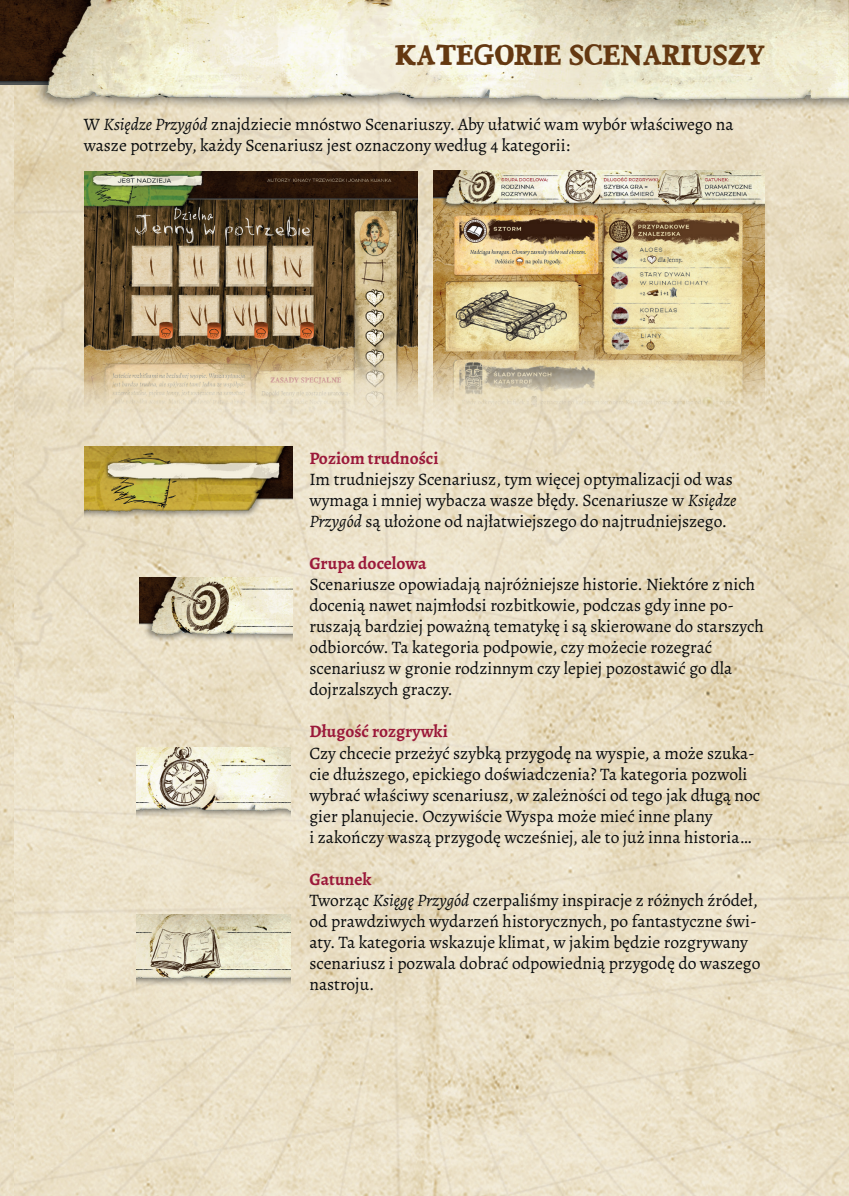
<style>
.page{position:relative;width:849px;height:1196px;background:#fff}
.page>*{position:absolute;margin:0;border:0;box-sizing:border-box;transform-origin:0 0}
.t1{font:28px "Bountiful";color:#643811}
.t2{font:17.5px/21px "Alegreya";color:#090b0d}
.t3{font:700 17.5px "Alegreya";color:#9b193a}
.s1{font-style:italic}
</style>
<div class="page">
<img style="left:0;top:124px;width:848px;height:1072px">
<img style="left:0;top:0;width:848px;height:124px">
<img style="left:139px;top:577px;width:154px;height:73px">
<img style="left:84px;top:446px;width:209px;height:80px">
<img style="left:136px;top:747px;width:154px;height:80px">
<img style="left:137px;top:914px;width:154px;height:79px">
<img style="left:84px;top:171px;width:333px;height:252px">
<img style="left:433px;top:170px;width:331px;height:253px">
<p class="t1" style="left:395px;top:36px;width:371px">KATEGORIE SCENARIUSZY</p>
<p class="t2" style="left:84px;top:113px;width:651px">W <span class="s1">Księdze Przygód</span> znajdziecie mnóstwo Scenariuszy. Aby ułatwić wam wybór właściwego na wasze potrzeby, każdy Scenariusz jest oznaczony według 4 kategorii:</p>
<p class="t3" style="left:309px;top:446px;width:130px">Poziom trudności</p>
<p class="t2" style="left:309px;top:469px;width:428px">Im trudniejszy Scenariusz, tym więcej optymalizacji od was wymaga i mniej wybacza wasze błędy. Scenariusze w <span class="s1">Księdze<br>Przygód</span> są ułożone od najłatwiejszego do najtrudniejszego.</p>
<p class="t3" style="left:309px;top:551px;width:118px">Grupa docelowa</p>
<p class="t2" style="left:309px;top:574px;width:455px">Scenariusze opowiadają najróżniejsze historie. Niektóre z nich docenią nawet najmłodsi rozbitkowie, podczas gdy inne po&shy;ruszają bardziej poważną tematykę i są skierowane do starszych odbiorców. Ta kategoria podpowie, czy możecie rozegrać scenariusz w gronie rodzinnym czy lepiej pozostawić go dla dojrzalszych graczy.</p>
<p class="t3" style="left:309px;top:719px;width:140px">Długość rozgrywki</p>
<p class="t2" style="left:309px;top:742px;width:452px">Czy chcecie przeżyć szybką przygodę na wyspie, a może szuka&shy;cie dłuższego, epickiego doświadczenia? Ta kategoria pozwoli wybrać właściwy scenariusz, w zależności od tego jak długą noc gier planujecie. Oczywiście Wyspa może mieć inne plany<br>i zakończy waszą przygodę wcześniej, ale to już inna historia…</p>
<p class="t3" style="left:309px;top:866px;width:63px">Gatunek</p>
<p class="t2" style="left:309px;top:889px;width:452px">Tworząc <span class="s1">Księgę Przygód</span> czerpaliśmy inspiracje z różnych źródeł, od prawdziwych wydarzeń historycznych, po fantastyczne świ&shy;aty. Ta kategoria wskazuje klimat, w jakim będzie rozgrywany scenariusz i pozwala dobrać odpowiednią przygodę do waszego nastroju.</p>
</div>
